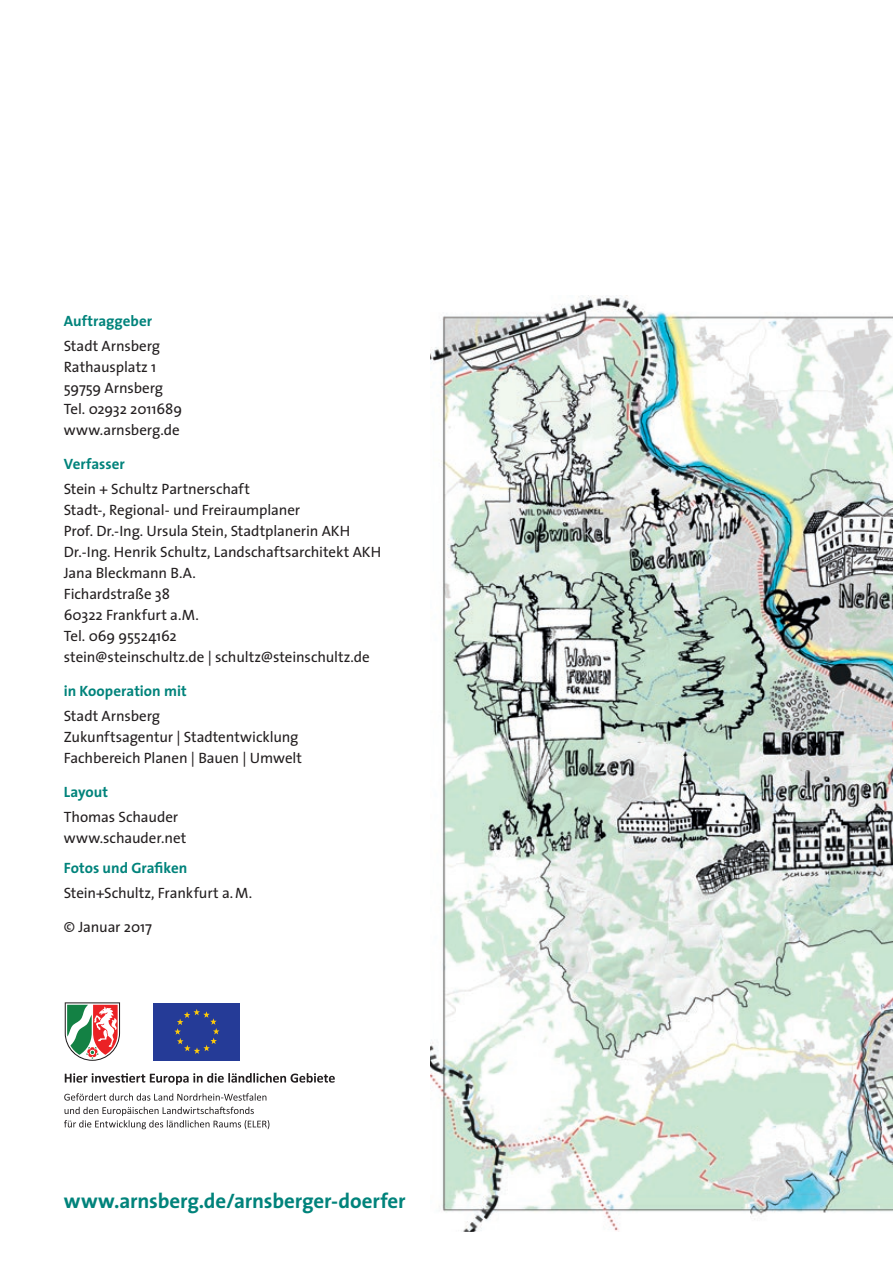
<style>
.page{position:relative;width:893px;height:1263px;background:#fff}
.page>*{position:absolute;margin:0;border:0;box-sizing:border-box;transform-origin:0 0}
.t1{font:700 21px "The Sans";letter-spacing:-.005em;color:#00837b}
.t2{font:15px/21px "The Sans";letter-spacing:-.005em;color:#231f20}
.t3{font:700 15px "The Sans";color:#00837b}
</style>
<div class="page">
<img style="left:430px;top:296px;width:463px;height:935px">
<svg style="left:65px;top:1073px;width:270px;height:12px"></svg>
<svg style="left:64px;top:1093px;width:202px;height:8px"></svg>
<svg style="left:64px;top:1107px;width:205px;height:22px"></svg>
<svg style="left:65px;top:1002px;width:55px;height:59px"></svg>
<div style="left:154px;top:1003px;width:86px;height:57px;background:#253b97"></div>
<svg style="left:174px;top:1009px;width:45px;height:45px"></svg>
<p class="t3" style="left:64px;top:308px;width:90px">Auftraggeber</p>
<p class="t2" style="left:64px;top:335px;width:120px">Stadt Arnsberg<br>Rathausplatz 1<br>59759 Arnsberg<br>Tel. 02932 2011689 www.arnsberg.de</p>
<p class="t3" style="left:64px;top:451px;width:62px">Verfasser</p>
<p class="t2" style="left:64px;top:478px;width:319px">Stein + Schultz Partnerschaft<br>Stadt-, Regional- und Freiraumplaner<br>Prof. Dr.-Ing. Ursula Stein, Stadtplanerin AKH Dr.-Ing. Henrik Schultz, Landschaftsarchitekt AKH Jana Bleckmann B.A.<br>Fichardstraße 38<br>60322 Frankfurt a.M.<br>Tel. 069 95524162<br>stein@steinschultz.de | schultz@steinschultz.de</p>
<p class="t3" style="left:64px;top:678px;width:124px">in Kooperation mit</p>
<p class="t2" style="left:64px;top:705px;width:240px">Stadt Arnsberg<br>Zukunftsagentur | Stadtentwicklung<br>Fachbereich Planen | Bauen | Umwelt</p>
<p class="t3" style="left:64px;top:779px;width:46px">Layout</p>
<p class="t2" style="left:64px;top:806px;width:124px">Thomas Schauder www.schauder.net</p>
<p class="t3" style="left:64px;top:855px;width:125px">Fotos und Grafiken</p>
<p class="t2" style="left:64px;top:882px;width:190px">Stein+Schultz, Frankfurt a.M.</p>
<p class="t2" style="left:64px;top:916px;width:90px">© Januar 2017</p>
<h1 class="t1" style="left:64px;top:1183px;width:343px">www.arnsberg.de/arnsberger-doerfer</h1>
</div>
